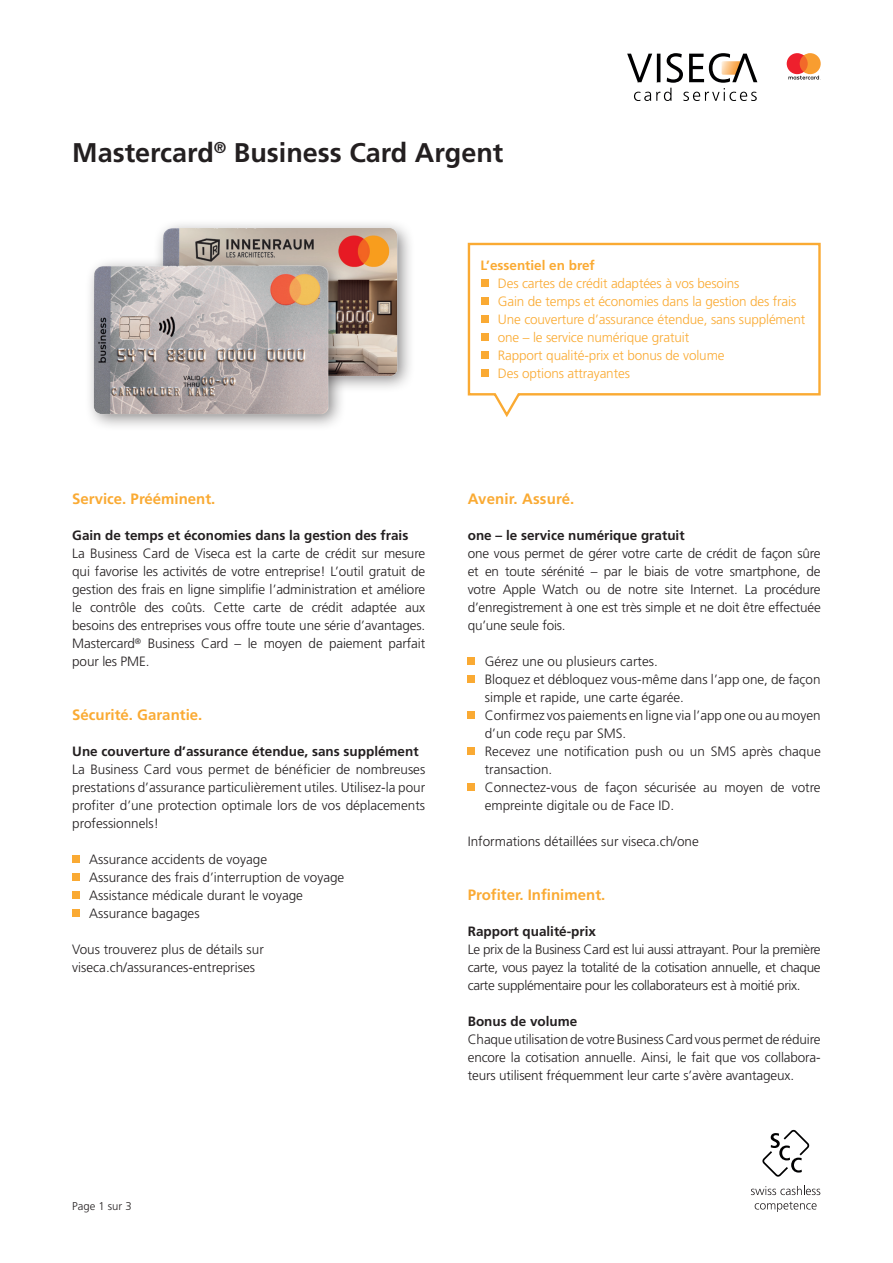
<style>
.page{position:relative;width:893px;height:1263px;background:#fff}
.page>*{position:absolute;margin:0;border:0;box-sizing:border-box;transform-origin:0 0}
.t1{font:700 27px "Frutiger LT Pro";color:#231f20}
.t2{font:700 15px "Frutiger LT Pro";color:#faaa33}
.t3{font:300 13.5px/18px "Frutiger LT Pro";color:#231f20;text-align:justify}
.t4{font:300 13.5px/18px "Frutiger LT Pro";letter-spacing:-.01em;color:#faaa33}
.t5{font:700 13.5px "Frutiger LT Pro";color:#231f20}
.t6{font:700 13.5px "Frutiger LT Pro";color:#faaa33}
.t7{font:300 11.25px "Frutiger LT Pro";color:#231f20}
</style>
<div class="page">
<svg style="left:627px;top:53px;width:130px;height:48px"></svg>
<svg style="left:787px;top:53px;width:34px;height:27px"></svg>
<svg style="left:467px;top:242px;width:354px;height:175px"></svg>
<div style="left:481px;top:280px;width:7px;height:7px;background:#faaa33"></div>
<div style="left:481px;top:298px;width:7px;height:7px;background:#faaa33"></div>
<div style="left:481px;top:316px;width:7px;height:7px;background:#faaa33"></div>
<div style="left:481px;top:334px;width:7px;height:7px;background:#faaa33"></div>
<div style="left:481px;top:352px;width:7px;height:7px;background:#faaa33"></div>
<div style="left:481px;top:370px;width:7px;height:7px;background:#faaa33"></div>
<svg style="left:762px;top:1130px;width:48px;height:47px"></svg>
<svg style="left:751px;top:1186px;width:69px;height:9px"></svg>
<svg style="left:755px;top:1201px;width:62px;height:11px"></svg>
<div style="left:153px;top:219px;width:262px;height:174px;background:#231f20;opacity:.53"></div>
<img style="left:159px;top:225px;width:241px;height:153px">
<div style="left:85px;top:256px;width:262px;height:175px;background:#231f20;opacity:.53"></div>
<img style="left:91px;top:263px;width:241px;height:153px">
<div style="left:72px;top:856px;width:7px;height:7px;background:#faaa33"></div>
<div style="left:72px;top:874px;width:7px;height:7px;background:#faaa33"></div>
<div style="left:72px;top:892px;width:7px;height:7px;background:#faaa33"></div>
<div style="left:72px;top:910px;width:7px;height:7px;background:#faaa33"></div>
<div style="left:468px;top:658px;width:7px;height:7px;background:#faaa33"></div>
<div style="left:468px;top:676px;width:7px;height:7px;background:#faaa33"></div>
<div style="left:468px;top:712px;width:7px;height:7px;background:#faaa33"></div>
<div style="left:468px;top:748px;width:7px;height:7px;background:#faaa33"></div>
<div style="left:468px;top:784px;width:7px;height:7px;background:#faaa33"></div>
<h1 class="t1" style="left:72px;top:136px;width:433px">Mastercard<sup>®</sup> Business Card Argent</h1>
<p class="t6" style="left:480px;top:257px;width:116px">L’essentiel en bref</p>
<p class="t4" style="left:498px;top:274px;width:309px">Des cartes de crédit adaptées à vos besoins<br>Gain de temps et économies dans la gestion des frais Une couverture d’assurance étendue, sans supplément one – le service numérique gratuit<br>Rapport qualité-prix et bonus de volume<br>Des options attrayantes</p>
<p class="t2" style="left:72px;top:490px;width:145px">Service. Prééminent.</p>
<p class="t5" style="left:72px;top:527px;width:338px">Gain de temps et économies dans la gestion des frais</p>
<p class="t3" style="left:72px;top:544px;width:354px">La Business Card de Viseca est la carte de crédit sur mesure qui favorise les activités de votre entreprise! L’outil gratuit de gestion des frais en ligne simplifie l’administration et améliore le contrôle des coûts. Cette carte de crédit adaptée aux besoins des entreprises vous offre toute une série d’avantages.<br>Mastercard<sup>®</sup> Business Card – le moyen de paiement parfait pour les PME.</p>
<p class="t2" style="left:72px;top:706px;width:132px">Sécurité. Garantie.</p>
<p class="t5" style="left:72px;top:743px;width:348px">Une couverture d’assurance étendue, sans supplément</p>
<p class="t3" style="left:72px;top:760px;width:354px">La Business Card vous permet de bénéficier de nombreuses prestations d’assurance particulièrement utiles. Utilisez-la pour profiter d’une protection optimale lors de vos déplacements professionnels!</p>
<p class="t3" style="left:89px;top:850px;width:257px;text-align:left">Assurance accidents de voyage<br>Assurance des frais d’interruption de voyage Assistance médicale durant le voyage Assurance bagages</p>
<p class="t3" style="left:72px;top:940px;width:193px">Vous trouverez plus de détails sur viseca.ch/assurances-entreprises</p>
<p class="t2" style="left:468px;top:490px;width:108px">Avenir. Assuré.</p>
<p class="t5" style="left:468px;top:527px;width:218px">one – le service numérique gratuit</p>
<p class="t3" style="left:468px;top:544px;width:354px">one vous permet de gérer votre carte de crédit de façon sûre et en toute sérénité – par le biais de votre smartphone, de votre Apple Watch ou de notre site Internet. La procédure d’enregistrement à one est très simple et ne doit être effectuée qu’une seule fois.</p>
<p class="t3" style="left:485px;top:652px;width:337px;text-align:left">Gérez une ou plusieurs cartes.<br>Bloquez et débloquez vous-même dans l’app one, de façon simple et rapide, une carte égarée.<br>Confirmez vos paiements en ligne via l’app one ou au moyen d’un code reçu par SMS.<br>Recevez une notification push ou un SMS après chaque transaction.<br>Connectez-vous de façon sécurisée au moyen de votre empreinte digitale ou de Face ID.</p>
<p class="t3" style="left:468px;top:832px;width:233px">Informations détaillées sur viseca.ch/one</p>
<p class="t2" style="left:468px;top:886px;width:139px">Profiter. Infiniment.</p>
<p class="t5" style="left:468px;top:923px;width:130px">Rapport qualité-prix</p>
<p class="t3" style="left:468px;top:940px;width:354px">Le prix de la Business Card est lui aussi attrayant. Pour la première carte, vous payez la totalité de la cotisation annuelle, et chaque carte supplémentaire pour les collaborateurs est à moitié prix.</p>
<p class="t5" style="left:468px;top:1013px;width:111px">Bonus de volume</p>
<p class="t3" style="left:468px;top:1030px;width:354px">Chaque utilisation de votre Business Card vous permet de réduire encore la cotisation annuelle. Ainsi, le fait que vos collabora&shy;teurs utilisent fréquemment leur carte s’avère avantageux.</p>
<p class="t7" style="left:72px;top:1199px;width:61px">Page 1 sur 3</p>
</div>
